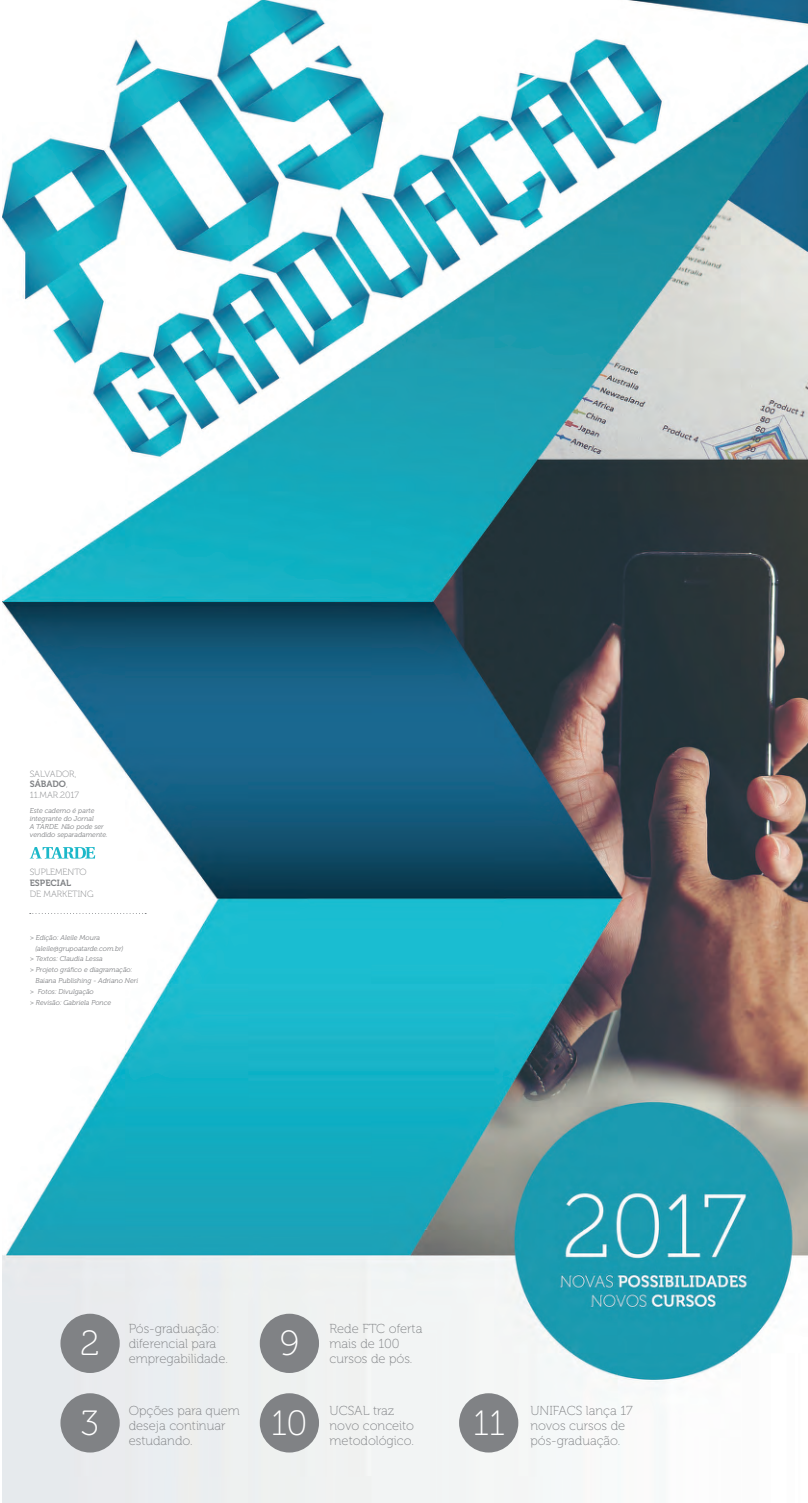
<style>
.page{position:relative;width:808px;height:1503px;background:#fff}
.page>*{position:absolute;margin:0;border:0;box-sizing:border-box;transform-origin:0 0}
.t1{font:35px "Museo 100";color:#fff}
.t2{font:13px/15px "Museo 100";color:#808285}
.t3{font:9px "Museo 100";color:#808285}
.t4{font:9px "Museo 700";color:#808285}
.t5{font:italic 7px/8px "Museo 300";color:#808285}
.s1{font-family:"Museo 100"}
</style>
<div class="page">
<img style="left:3px;top:0;width:805px;height:1502px">
<svg style="left:30px;top:847px;width:65px;height:11px"></svg>
<svg style="left:30px;top:913px;width:116px;height:1px"></svg>
<div style="left:60px;top:1313px;width:60px;height:59px;background:#808285;border-radius:50%"></div>
<div style="left:60px;top:1393px;width:60px;height:59px;background:#808285;border-radius:50%"></div>
<div style="left:260px;top:1313px;width:59px;height:59px;background:#808285;border-radius:50%"></div>
<div style="left:260px;top:1393px;width:59px;height:59px;background:#808285;border-radius:50%"></div>
<div style="left:459px;top:1393px;width:59px;height:59px;background:#808285;border-radius:50%"></div>
<p class="t3" style="left:30px;top:768px;width:48px">SALVADOR,</p>
<p class="t4" style="left:30px;top:779px;width:40px">SÁBADO<span class="s1">,</span></p>
<p class="t3" style="left:30px;top:790px;width:51px">11.MAR.2017</p>
<p class="t5" style="left:30px;top:807px;width:79px">Este caderno é parte integrante do Jornal<br>A TARDE. Não pode ser vendido separadamente.</p>
<p class="t3" style="left:30px;top:867px;width:58px">SUPLEMENTO</p>
<p class="t4" style="left:30px;top:877px;width:43px">ESPECIAL</p>
<p class="t3" style="left:30px;top:888px;width:65px">DE MARKETING</p>
<p class="t5" style="left:30px;top:933px;width:72px">&gt; Edição: Aleile Moura</p>
<p class="t5" style="left:35px;top:944px;width:89px">(aleile@grupoatarde.com.br)</p>
<p class="t5" style="left:30px;top:955px;width:75px">&gt; Textos: Claudia Lessa</p>
<p class="t5" style="left:30px;top:965px;width:104px">&gt; Projeto gráfico e diagramação:</p>
<p class="t5" style="left:35px;top:976px;width:104px">Baiana Publishing - Adriano Neri</p>
<p class="t5" style="left:30px;top:987px;width:66px">&gt; Fotos: Divulgação</p>
<p class="t5" style="left:30px;top:998px;width:83px">&gt; Revisão: Gabriela Ponce</p>
<h1 class="t1" style="left:80px;top:1324px;width:21px">2</h1>
<h1 class="t1" style="left:81px;top:1403px;width:20px">3</h1>
<h2 class="t2" style="left:129px;top:1321px;width:101px">Pós-graduação: diferencial para empregabilidade.</h2>
<h2 class="t2" style="left:129px;top:1403px;width:113px">Opções para quem deseja continuar estudando.</h2>
<h2 class="t2" style="left:330px;top:1321px;width:94px">Rede FTC oferta mais de 100 cursos de pós.</h2>
<h2 class="t2" style="left:330px;top:1403px;width:86px">UCSAL traz novo conceito metodológico.</h2>
<h2 class="t2" style="left:530px;top:1403px;width:104px">UNIFACS lança 17 novos cursos de pós-graduação.</h2>
<h1 class="t1" style="left:280px;top:1324px;width:21px">9</h1>
<h1 class="t1" style="left:271px;top:1403px;width:38px">10</h1>
<h1 class="t1" style="left:473px;top:1403px;width:33px">11</h1>
</div>
